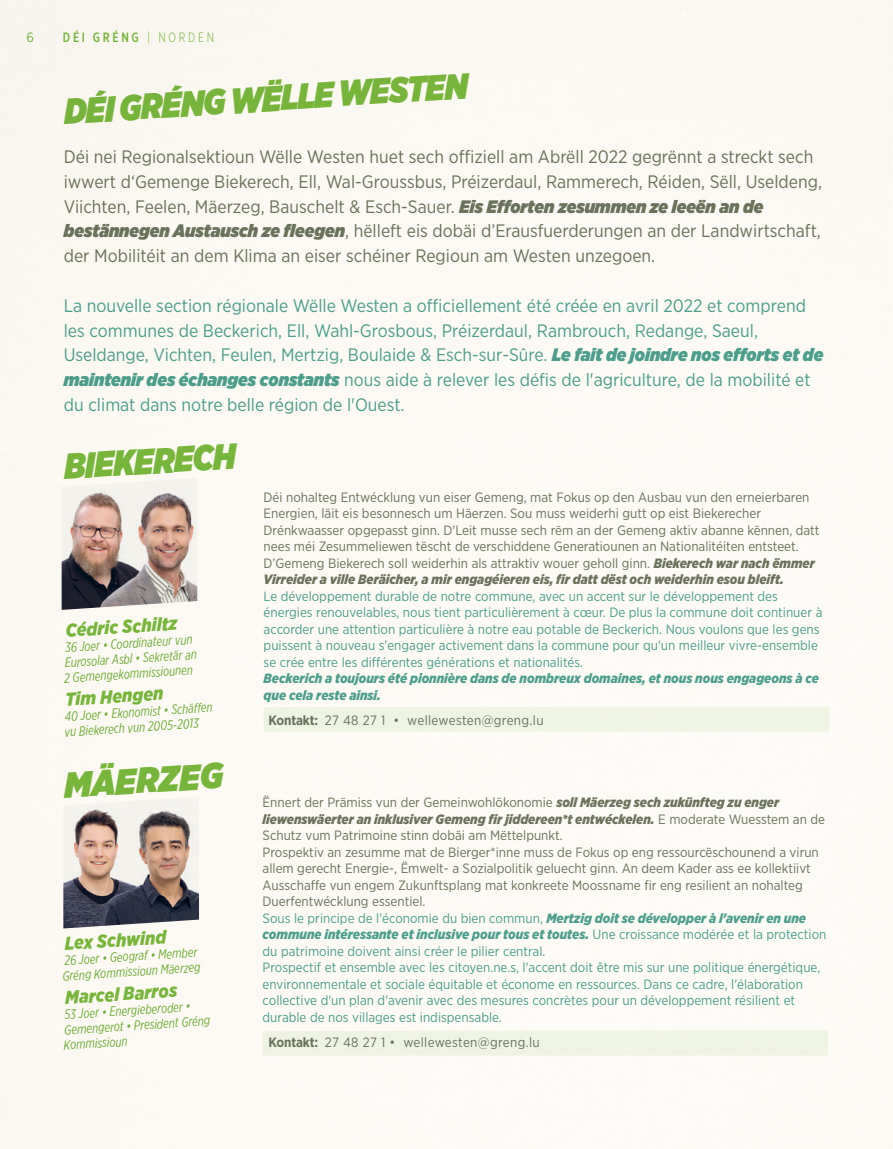
<style>
.page{position:relative;width:893px;height:1149px;background:#fff}
.page>*{position:absolute;margin:0;border:0;box-sizing:border-box;transform-origin:0 0}
.t1{font:italic 900 36px "Gotham Narrow";color:#79ba3e;scale:.95 1}
.t2{font:italic 900 36px "Gotham Narrow";color:#79ba3e}
.t3{font:italic 900 18.6px "Gotham Narrow";color:#79ba3e}
.t4{font:18px/24.8px "Gotham Narrow";color:#6c755f}
.t5{font:18px/24.8px "Gotham Narrow";color:#4ea192}
.t6{font:13.5px/16.5px "Gotham Narrow";color:#4ea192}
.t7{font:13.5px/16.5px "Gotham Narrow";color:#6c755f}
.t8{font:italic 13.5px/15.1px "Gotham X Narrow";color:#73b13b}
.t9{font:italic 900 13.5px/16.5px "Gotham Narrow";color:#4ea192}
.t10{font:13.5px "Gotham Narrow";letter-spacing:.025em;color:#6c755f}
.t11{font:500 13.5px "Gotham X Narrow";letter-spacing:.2em;color:#79ba3e}
.t12{font:13.5px "Gotham Narrow";color:#79ba3e}
.s1{font-weight:300}
.s2{font-weight:900;font-style:italic}
.s3{font-weight:700}
.s4{color:#6c755f}
.s5{font-weight:900;font-style:italic;color:#6c755f}
</style>
<div class="page">
<div style="left:0;top:0;width:893px;height:1148px;background:#fcfaf4"></div>
<p class="t12" style="left:27px;top:29px;width:9px">6</p>
<p class="t11" style="left:63px;top:29px;width:153px">DÉI GRÉNG <span class="s1">| NORDEN</span></p>
<h1 class="t1" style="left:63px;top:88px;width:427px;rotate:-4deg">DÉI GRÉNG WËLLE WESTEN</h1>
<p class="t4" style="left:64px;top:144px;width:760px">Déi nei Regionalsektioun Wëlle Westen huet sech offiziell am Abrëll 2022 gegrënnt a streckt sech iwwert d‘Gemenge Biekerech, Ell, Wal-Groussbus, Préizerdaul, Rammerech, Réiden, Sëll, Useldeng, Viichten, Feelen, Mäerzeg, Bauschelt &amp; Esch-Sauer. <span class="s2">Eis Efforten zesummen ze leeën an de bestännegen Austausch ze fleegen</span>, hëlleft eis dobäi d’Erausfuerderungen an der Landwirtschaft, der Mobilitéit an dem Klima an eiser schéiner Regioun am Westen unzegoen.</p>
<p class="t5" style="left:64px;top:292px;width:761px">La nouvelle section régionale Wëlle Westen a officiellement été créée en avril 2022 et comprend les communes de Beckerich, Ell, Wahl-Grosbous, Préizerdaul, Rambrouch, Redange, Saeul, Useldange, Vichten, Feulen, Mertzig, Boulaide &amp; Esch-sur-Sûre. <span class="s2">Le fait de joindre nos efforts et de maintenir des échanges constants</span> nous aide à relever les défis de l'agriculture, de la mobilité et du climat dans notre belle région de l'Ouest.</p>
<h1 class="t1" style="left:63px;top:442px;width:182px;rotate:-4deg">BIEKERECH</h1>
<h2 class="t3" style="left:65px;top:618px;width:114px;rotate:-4deg">Cédric Schiltz</h2>
<p class="t8" style="left:62px;top:640px;width:135px;rotate:-4deg">36 Joer • Coordinateur vun<br>Eurosolar Asbl • Sekretär an<br>2 Gemengekommissiounen</p>
<h2 class="t3" style="left:64px;top:687px;width:100px;rotate:-4deg">Tim Hengen</h2>
<p class="t8" style="left:63px;top:709px;width:151px;rotate:-4deg">40 Joer • Ekonomist • Schäff en vu Biekerech vun 2005-2013</p>
<h1 class="t2" style="left:63px;top:761px;width:161px;rotate:-4deg">MÄERZEG</h1>
<h2 class="t3" style="left:64px;top:931px;width:103px;rotate:-4deg">Lex Schwind</h2>
<p class="t8" style="left:61px;top:952px;width:140px;rotate:-4deg">26 Joer • Geograf • Member<br>Gréng Kommissioun Mäerzeg</p>
<h2 class="t3" style="left:64px;top:985px;width:114px;rotate:-4deg">Marcel Barros</h2>
<p class="t8" style="left:61px;top:1007px;width:149px;rotate:-4deg">53 Joer • Energieberoder •<br>Gemengerot • President Gréng<br>Kommissioun</p>
<p class="t7" style="left:264px;top:488px;width:557px">Déi nohalteg Entwécklung vun eiser Gemeng, mat Fokus op den Ausbau vun den erneierbaren Energien, läit eis besonnesch um Häerzen. Sou muss weiderhi gutt op eist Biekerecher Drénkwaasser opgepasst ginn. D'Leit musse sech rëm an der Gemeng aktiv abanne kënnen, datt nees méi Zesummeliewen tëscht de verschiddene Generatiounen an Nationalitéiten entsteet.<br>D’Gemeng Biekerech soll weiderhin als attraktiv wouer geholl ginn. <span class="s2">Biekerech war nach ëmmer Virreider a ville Beräicher, a mir engagéieren eis, fir datt dëst och weiderhin esou bleift.</span></p>
<p class="t6" style="left:264px;top:587px;width:560px">Le développement durable de notre commune, avec un accent sur le développement des énergies renouvelables, nous tient particulièrement à cœur. De plus la commune doit continuer à accorder une attention particulière à notre eau potable de Beckerich. Nous voulons que les gens puissent à nouveau s'engager activement dans la commune pour qu'un meilleur vivre-ensemble se crée entre les différentes générations et nationalités.</p>
<p class="t9" style="left:264px;top:670px;width:557px">Beckerich a toujours été pionnière dans de nombreux domaines, et nous nous engageons à ce que cela reste ainsi.</p>
<p class="t10" style="left:268px;top:711px;width:277px"><span class="s3">Kontakt:</span> 27 48 27 1 • wellewesten@greng.lu</p>
<p class="t6" style="left:263px;top:793px;width:565px"><span class="s4">Ënnert der Prämiss vun der Gemeinwohlökonomie</span> <span class="s5">soll Mäerzeg sech zukünfteg zu enger liewenswäerter an inklusiver Gemeng fir jiddereen*t entwéckelen.</span> <span class="s4">E moderate Wuesstem an de Schutz vum Patrimoine stinn dobäi am Mëttelpunkt.<br>Prospektiv an zesumme mat de Bierger*inne muss de Fokus op eng ressourcëschounend a virun allem gerecht Energie-, Ëmwelt- a Sozialpolitik geluecht ginn. An deem Kader ass ee kollektiivt Ausschaffe vun engem Zukunftsplang mat konkreete Moossname fir eng resilient an nohalteg Duerfentwécklung essentiel.<br></span>Sous le principe de l'économie du bien commun, <span class="s2">Mertzig doit se développer à l'avenir en une commune intéressante et inclusive pour tous et toutes.</span> Une croissance modérée et la protection du patrimoine doivent ainsi créer le pilier central.<br>Prospectif et ensemble avec les citoyen.ne.s, l'accent doit être mis sur une politique énergétique, environnementale et sociale équitable et économe en ressources. Dans ce cadre, l'élaboration collective d'un plan d'avenir avec des mesures concrètes pour un développement résilient et durable de nos villages est indispensable.</p>
<p class="t10" style="left:268px;top:1033px;width:273px"><span class="s3">Kontakt:</span> 27 48 27 1 • wellewesten@greng.lu</p>
</div>
